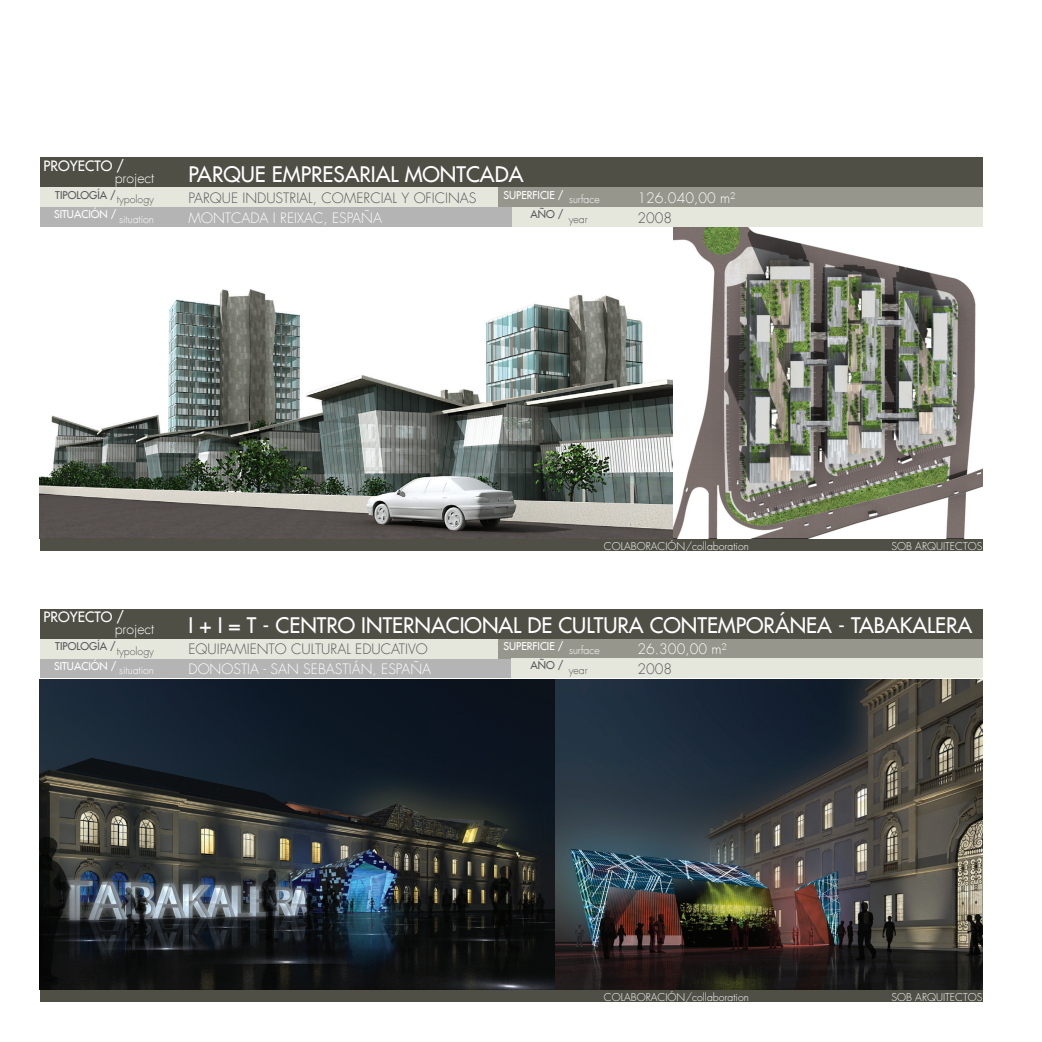
<style>
.page{position:relative;width:1042px;height:1042px;background:#fff}
.page>*{position:absolute;margin:0;border:0;box-sizing:border-box;transform-origin:0 0}
.t1{font:21px "Futura LT";color:#fff}
.t2{font:300 14px "Futura LT";color:#fff}
.t3{font:300 14px "Futura LT";color:#57585a}
.t4{font:14px "Futura LT";color:#fff}
.t5{font:300 10.5px "Futura LT";color:#fff}
.t6{font:10.5px "Futura LT";color:#fff}
.t7{font:10.5px "Futura LT";color:#57585a}
.t8{font:300 10.5px "Futura LT";color:#57585a}
</style>
<div class="page">
<div style="left:40px;top:207px;width:471px;height:20px;background:#b4b4b4"></div>
<div style="left:40px;top:658px;width:471px;height:20px;background:#b4b4b4"></div>
<div style="left:498px;top:187px;width:484px;height:20px;background:#97968c"></div>
<div style="left:498px;top:638px;width:484px;height:20px;background:#97968c"></div>
<div style="left:40px;top:187px;width:458px;height:20px;background:#e6e7dc"></div>
<div style="left:40px;top:638px;width:458px;height:20px;background:#e6e7dc"></div>
<div style="left:40px;top:158px;width:942px;height:29px;background:#4f4f46"></div>
<div style="left:40px;top:609px;width:942px;height:29px;background:#4f4f46"></div>
<div style="left:40px;top:539px;width:942px;height:12px;background:#4f4f46"></div>
<div style="left:40px;top:990px;width:942px;height:12px;background:#4f4f46"></div>
<div style="left:511px;top:207px;width:471px;height:20px;background:#e6e7dc"></div>
<div style="left:511px;top:658px;width:471px;height:20px;background:#e6e7dc"></div>
<img style="left:40px;top:289px;width:632px;height:249px">
<img style="left:674px;top:228px;width:308px;height:310px">
<img style="left:40px;top:679px;width:942px;height:310px">
<h2 class="t4" style="left:44px;top:157px;width:82px">PROYECTO /</h2>
<h2 class="t2" style="left:115px;top:169px;width:41px">project</h2>
<p class="t7" style="left:55px;top:188px;width:62px">TIPOLOGÍA /</p>
<p class="t8" style="left:117px;top:193px;width:39px">typology</p>
<p class="t6" style="left:54px;top:207px;width:64px">SITUACIÓN /</p>
<p class="t5" style="left:119px;top:212px;width:36px">situation</p>
<h1 class="t1" style="left:189px;top:160px;width:336px">PARQUE EMPRESARIAL MONTCADA</h1>
<p class="t6" style="left:503px;top:188px;width:62px">SUPERFICIE /</p>
<h2 class="t3" style="left:189px;top:189px;width:289px">PARQUE INDUSTRIAL, COMERCIAL Y OFICINAS</h2>
<h2 class="t2" style="left:637px;top:189px;width:99px">126.040,00 m²</h2>
<p class="t5" style="left:569px;top:193px;width:32px">surface</p>
<p class="t7" style="left:530px;top:207px;width:35px">AÑO /</p>
<h2 class="t2" style="left:189px;top:209px;width:194px">MONTCADA I REIXAC, España</h2>
<h2 class="t3" style="left:637px;top:209px;width:36px">2008</h2>
<p class="t8" style="left:569px;top:212px;width:20px">year</p>
<p class="t5" style="left:604px;top:539px;width:146px">COLABORACIÓN/collaboration</p>
<p class="t5" style="left:891px;top:539px;width:38px">SOB Arquitectos</p>
<h2 class="t4" style="left:44px;top:608px;width:82px">PROYECTO /</h2>
<h2 class="t2" style="left:115px;top:620px;width:41px">project</h2>
<p class="t7" style="left:55px;top:639px;width:62px">TIPOLOGÍA /</p>
<p class="t8" style="left:117px;top:644px;width:39px">typology</p>
<p class="t6" style="left:54px;top:659px;width:64px">SITUACIÓN /</p>
<p class="t5" style="left:119px;top:664px;width:36px">situation</p>
<h1 class="t1" style="left:189px;top:611px;width:785px">I + I = T - CENTRO INTERNACIONAL DE CULTURA CONTEMPORÁNEA - TABAKALERA</h1>
<h2 class="t2" style="left:637px;top:641px;width:91px">26.300,00 m²</h2>
<h2 class="t3" style="left:637px;top:660px;width:36px">2008</h2>
<p class="t6" style="left:503px;top:639px;width:62px">SUPERFICIE /</p>
<h2 class="t3" style="left:189px;top:641px;width:241px">EQUIPAMIENTO CULTURAL EDUCATIVO</h2>
<h2 class="t2" style="left:189px;top:660px;width:243px">DONOSTIA - SAN SEBASTIÁN, España</h2>
<p class="t5" style="left:569px;top:644px;width:32px">surface</p>
<p class="t7" style="left:530px;top:658px;width:35px">AÑO /</p>
<p class="t8" style="left:569px;top:664px;width:20px">year</p>
<p class="t5" style="left:604px;top:991px;width:146px">COLABORACIÓN/collaboration</p>
<p class="t5" style="left:891px;top:991px;width:38px">SOB Arquitectos</p>
</div>
